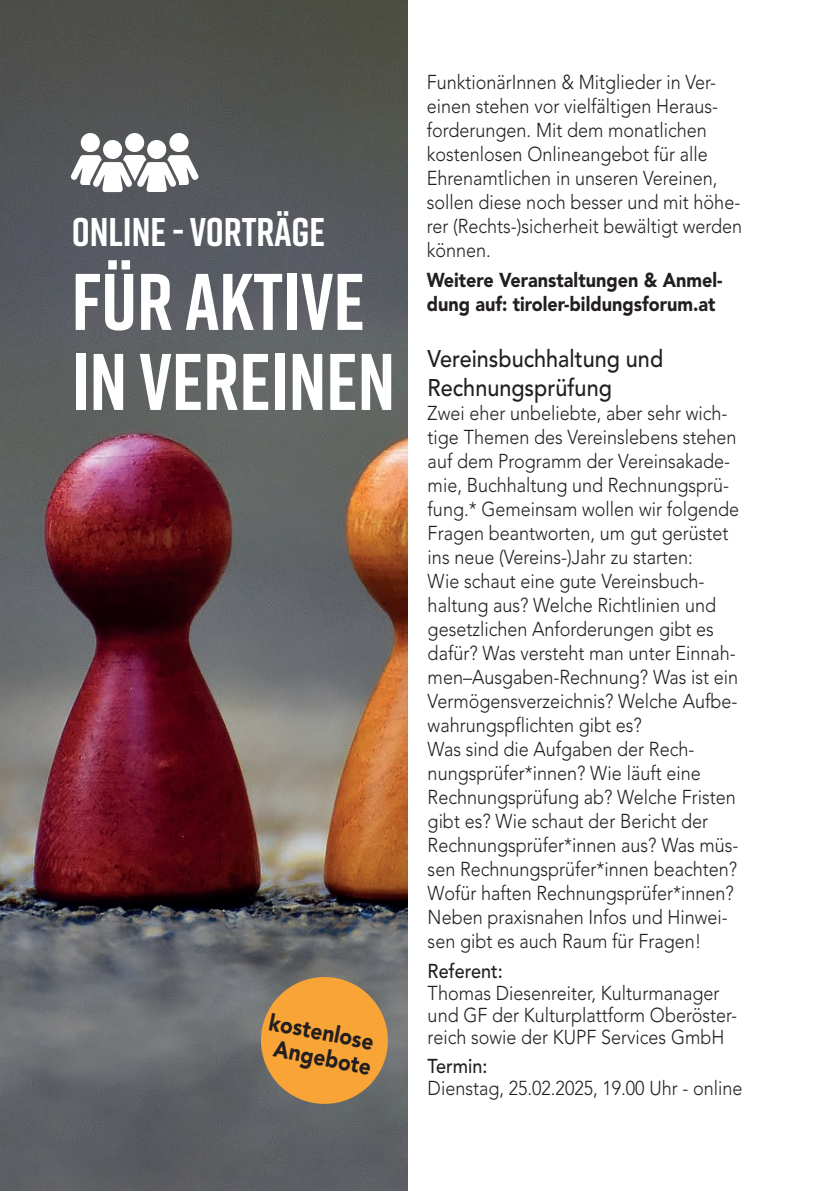
<style>
.page{position:relative;width:840px;height:1191px;background:#fff}
.page>*{position:absolute;margin:0;border:0;box-sizing:border-box;transform-origin:0 0}
.t1{font:700 80px/80px "Rift";color:#fff}
.t2{font:700 40px "Rift";color:#fff}
.t3{font:500 24px/28.8px "Avenir LT Std";color:#231f20;scale:.9 1}
.t4{font:900 23.2px/25.4px "Avenir LT Std";color:#231f20;text-align:center;scale:.9 1}
.t5{font:300 20px/24px "Avenir LT Std";color:#231f20;scale:.9 1}
.t6{font:900 20px/24px "Avenir LT Std";color:#231f20;scale:.9 1}
.t7{font:500 20px "Avenir LT Std";color:#231f20;scale:.9 1}
</style>
<div class="page">
<img style="left:0;top:0;width:407px;height:1191px">
<svg style="left:255px;top:971px;width:138px;height:138px;background:#c89149"></svg>
<svg style="left:71px;top:155px;width:127px;height:37px"></svg>
<div style="left:81px;top:133px;width:19px;height:19px;background:#fff;border-radius:50%"></div>
<div style="left:103px;top:140px;width:19px;height:19px;background:#fff;border-radius:50%"></div>
<div style="left:125px;top:133px;width:19px;height:19px;background:#fff;border-radius:50%"></div>
<div style="left:169px;top:133px;width:19px;height:19px;background:#fff;border-radius:50%"></div>
<div style="left:147px;top:140px;width:19px;height:19px;background:#fff;border-radius:50%"></div>
<h2 class="t2" style="left:72px;top:203px;width:255px">ONLINE - VORTRÄGE</h2>
<h1 class="t1" style="left:72px;top:260px;width:325px">FÜR AKTIVE<br>IN VEREINEN</h1>
<p class="t4" style="left:271px;top:1009px;width:122px;rotate:11deg">kostenlose<br>Angebote</p>
<p class="t5" style="left:426px;top:70px;width:352px">FunktionärInnen &amp; Mitglieder in Ver&shy;einen stehen vor vielfältigen Heraus&shy;forderungen. Mit dem monatlichen kostenlosen Onlineangebot für alle Ehrenamtlichen in unseren Vereinen, sollen diese noch besser und mit höhe&shy;rer (Rechts-)sicherheit bewältigt werden können.</p>
<p class="t6" style="left:426px;top:267px;width:330px">Weitere Veranstaltungen &amp; Anmel&shy;dung auf: tiroler-bildungsforum.at</p>
<p class="t3" style="left:427px;top:345px;width:263px">Vereinsbuchhaltung und<br>Rechnungsprüfung</p>
<p class="t5" style="left:427px;top:401px;width:347px">Zwei eher unbeliebte, aber sehr wich&shy;tige Themen des Vereinslebens stehen auf dem Programm der Vereinsakade&shy;mie, Buchhaltung und Rechnungsprü&shy;fung.* Gemeinsam wollen wir folgende Fragen beantworten, um gut gerüstet ins neue (Vereins-)Jahr zu starten:<br>Wie schaut eine gute Vereinsbuch&shy;haltung aus? Welche Richtlinien und gesetzlichen Anforderungen gibt es dafür? Was versteht man unter Einnah&shy;men–Ausgaben-Rechnung? Was ist ein Vermögensverzeichnis? Welche Aufbe&shy;wahrungspflichten gibt es?<br>Was sind die Aufgaben der Rech&shy;nungsprüfer*innen? Wie läuft eine Rechnungsprüfung ab? Welche Fristen gibt es? Wie schaut der Bericht der Rechnungsprüfer*innen aus? Was müs&shy;sen Rechnungsprüfer*innen beachten?<br>Wofür haften Rechnungsprüfer*innen?<br>Neben praxisnahen Infos und Hinwei&shy;sen gibt es auch Raum für Fragen!</p>
<p class="t7" style="left:427px;top:959px;width:85px">Referent:</p>
<p class="t5" style="left:427px;top:981px;width:345px;line-height:22px">Thomas Diesenreiter, Kulturmanager und GF der Kulturplattform Oberöster&shy;reich sowie der KUPF Services GmbH</p>
<p class="t7" style="left:427px;top:1054px;width:68px">Termin:</p>
<p class="t5" style="left:427px;top:1076px;width:351px">Dienstag, 25.02.2025, 19.00 Uhr - online</p>
</div>
